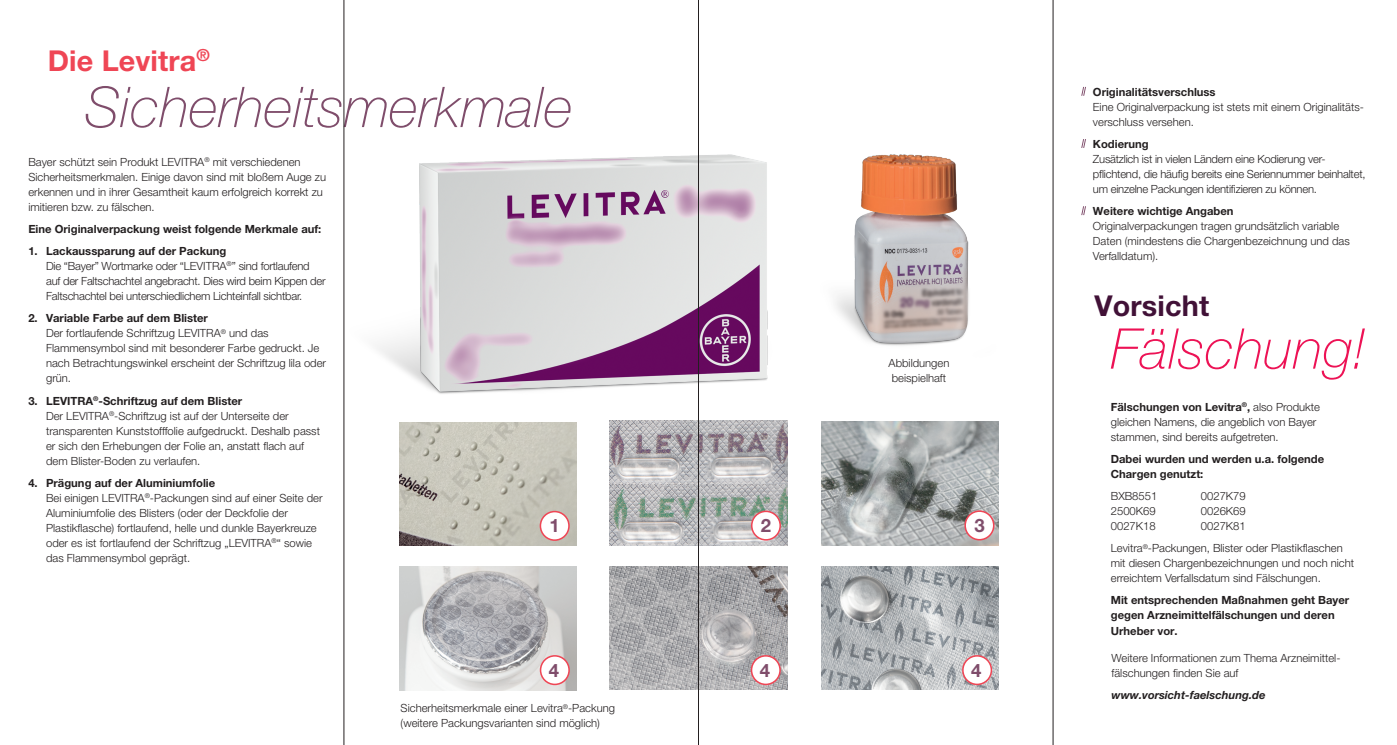
<style>
.page{position:relative;width:1397px;height:745px;background:#fff}
.page>*{position:absolute;margin:0;border:0;box-sizing:border-box;transform-origin:0 0}
.t1{font:italic 100 56.12px "Helvetica Neue LT Pro";letter-spacing:.005em;color:#7f4d6b}
.t2{font:italic 100 56.12px "Helvetica Neue LT Pro";letter-spacing:.005em;color:#ed1255}
.t3{font:700 28.75px "Helvetica Neue LT Pro";letter-spacing:.005em;color:#ef4655}
.t4{font:700 28.75px "Helvetica Neue LT Pro";letter-spacing:.005em;color:#411137}
.t5{font:700 18.5px "Helvetica Neue LT Pro";color:#7f4d6b}
.t6{font:700 18.38px "Helvetica Neue LT Pro";color:#7f4d6b}
.t7{font:300 11.25px/15px "Helvetica Neue LT Pro";color:#231f20}
.t8{font:300 11.25px/15px "Helvetica Neue LT Pro";letter-spacing:-.02em;color:#231f20}
.t9{font:700 11.25px/15px "Helvetica Neue LT Pro";color:#231f20}
.t10{font:italic 700 11.25px "Helvetica Neue LT Pro";color:#231f20}
.s1{font-weight:700}
</style>
<div class="page">
<img style="left:344px;top:83px;width:444px;height:397px">
<img style="left:399px;top:422px;width:177px;height:123px">
<img style="left:399px;top:566px;width:177px;height:123px">
<img style="left:821px;top:421px;width:177px;height:124px">
<img style="left:821px;top:566px;width:177px;height:123px">
<img style="left:610px;top:483px;width:177px;height:62px">
<svg style="left:610px;top:420px;width:177px;height:63px;background:#b5b1b5"></svg>
<img style="left:610px;top:566px;width:177px;height:123px">
<div style="left:751px;top:511px;width:29px;height:28px;background:#fff;border-radius:50%"></div>
<div style="left:750px;top:510px;width:30px;height:30px;border:2px solid #ef4655;border-radius:50%"></div>
<div style="left:962px;top:655px;width:29px;height:29px;background:#fff;border-radius:50%"></div>
<div style="left:961px;top:654px;width:31px;height:30px;border:2px solid #ef4655;border-radius:50%"></div>
<div style="left:751px;top:655px;width:29px;height:29px;background:#fff;border-radius:50%"></div>
<div style="left:750px;top:654px;width:30px;height:30px;border:2px solid #ef4655;border-radius:50%"></div>
<div style="left:540px;top:655px;width:29px;height:29px;background:#fff;border-radius:50%"></div>
<div style="left:539px;top:654px;width:30px;height:30px;border:2px solid #ef4655;border-radius:50%"></div>
<div style="left:965px;top:511px;width:28px;height:28px;background:#fff;border-radius:50%"></div>
<div style="left:964px;top:510px;width:30px;height:30px;border:2px solid #ef4655;border-radius:50%"></div>
<div style="left:540px;top:511px;width:29px;height:28px;background:#fff;border-radius:50%"></div>
<div style="left:539px;top:510px;width:30px;height:30px;border:2px solid #ef4655;border-radius:50%"></div>
<svg style="left:1081px;top:86px;width:5px;height:10px"></svg>
<svg style="left:1081px;top:139px;width:5px;height:9px"></svg>
<svg style="left:1081px;top:206px;width:5px;height:9px"></svg>
<img style="left:835px;top:154px;width:134px;height:192px">
<hr style="left:343px;top:0;width:1px;height:744px;background:#231f20">
<hr style="left:698px;top:0;width:1px;height:744px;background:#231f20">
<hr style="left:1052px;top:0;width:1px;height:744px;background:#231f20">
<h2 class="t3" style="left:48px;top:43px;width:163px">Die Levitra<sup>®</sup></h2>
<h1 class="t1" style="left:85px;top:75px;width:490px">Sicherheitsmerkmale</h1>
<p class="t7" style="left:28px;top:154px;width:299px">Bayer schützt sein Produkt LEVITRA<sup>®</sup> mit verschiedenen Sicherheitsmerkmalen. Einige davon sind mit bloßem Auge zu erkennen und in ihrer Gesamtheit kaum erfolgreich korrekt zu imitieren bzw. zu fälschen.</p>
<p class="t9" style="left:28px;top:221px;width:294px">Eine Originalverpackung weist folgende Merkmale auf:</p>
<p class="t8" style="left:46px;top:243px;width:281px;text-indent:-18px"><span class="s1">1. Lackaussparung auf der Packung<br></span>Die “Bayer” Wortmarke oder “LEVITRA<sup>®</sup>” sind fortlaufend auf der Faltschachtel angebracht. Dies wird beim Kippen der Faltschachtel bei unterschiedlichem Lichteinfall sichtbar.</p>
<p class="t7" style="left:46px;top:310px;width:281px;text-indent:-18px"><span class="s1">2. Variable Farbe auf dem Blister<br></span>Der fortlaufende Schriftzug LEVITRA<sup>®</sup> und das Flammensymbol sind mit besonderer Farbe gedruckt. Je nach Betrachtungswinkel erscheint der Schriftzug lila oder grün.</p>
<p class="t7" style="left:46px;top:392px;width:275px;text-indent:-18px"><span class="s1">3. LEVITRA</span><sup>®</sup><span class="s1">-Schriftzug auf dem Blister<br></span>Der LEVITRA<sup>®</sup>-Schriftzug ist auf der Unterseite der transparenten Kunststofffolie aufgedruckt. Deshalb passt er sich den Erhebungen der Folie an, anstatt flach auf dem Blister-Boden zu verlaufen.</p>
<p class="t7" style="left:46px;top:474px;width:278px;text-indent:-18px"><span class="s1">4. Prägung auf der Aluminiumfolie<br></span>Bei einigen LEVITRA<sup>®</sup>-Packungen sind auf einer Seite der Aluminiumfolie des Blisters (oder der Deckfolie der Plastikflasche) fortlaufend, helle und dunkle Bayerkreuze oder es ist fortlaufend der Schriftzug „LEVITRA<sup>®</sup>“ sowie das Flammensymbol geprägt.</p>
<p class="t7" style="left:888px;top:355px;width:62px">Abbildungen beispielhaft</p>
<h3 class="t5" style="left:549px;top:514px;width:12px">1</h3>
<h3 class="t5" style="left:974px;top:513px;width:12px">3</h3>
<h3 class="t6" style="left:760px;top:514px;width:12px">2</h3>
<h3 class="t5" style="left:549px;top:658px;width:12px">4</h3>
<h3 class="t5" style="left:759px;top:658px;width:12px">4</h3>
<h3 class="t5" style="left:971px;top:658px;width:12px">4</h3>
<p class="t7" style="left:400px;top:700px;width:216px">Sicherheitsmerkmale einer Levitra<sup>®</sup>-Packung (weitere Packungsvarianten sind möglich)</p>
<p class="t9" style="left:1092px;top:84px;width:124px">Originalitätsverschluss</p>
<p class="t7" style="left:1092px;top:99px;width:271px">Eine Originalverpackung ist stets mit einem Originalitäts&shy;verschluss versehen.</p>
<p class="t9" style="left:1092px;top:136px;width:57px">Kodierung</p>
<p class="t8" style="left:1092px;top:151px;width:274px">Zusätzlich ist in vielen Ländern eine Kodierung ver&shy;pflichtend, die häufig bereits eine Seriennummer beinhaltet, um einzelne Packungen identifizieren zu können.</p>
<p class="t9" style="left:1092px;top:203px;width:142px">Weitere wichtige Angaben</p>
<p class="t7" style="left:1092px;top:218px;width:258px">Originalverpackungen tragen grundsätzlich variable<br>Daten (mindestens die Chargenbezeichnung und das<br>Verfalldatum).</p>
<h2 class="t4" style="left:1094px;top:287px;width:116px">Vorsicht</h2>
<h1 class="t2" style="left:1110px;top:316px;width:255px">Fälschung!</h1>
<p class="t7" style="left:1110px;top:399px;width:211px"><span class="s1">Fälschungen von Levitra</span><sup>®</sup><span class="s1">,</span> also Produkte gleichen Namens, die angeblich von Bayer stammen, sind bereits aufgetreten.</p>
<p class="t9" style="left:1110px;top:451px;width:215px">Dabei wurden und werden u.a. folgende<br>Chargen genutzt:</p>
<p class="t7" style="left:1110px;top:488px;width:48px">BXB8551</p>
<p class="t7" style="left:1200px;top:488px;width:46px">0027K79</p>
<p class="t7" style="left:1110px;top:503px;width:46px">2500K69</p>
<p class="t7" style="left:1200px;top:503px;width:46px">0026K69</p>
<p class="t7" style="left:1110px;top:518px;width:46px">0027K18</p>
<p class="t7" style="left:1110px;top:514px;width:233px;line-height:22.1px;text-indent:90px">0027K81<br>Levitra<sup>®</sup>-Packungen, Blister oder Plastikflaschen</p>
<p class="t7" style="left:1110px;top:555px;width:245px">mit diesen Chargenbezeichnungen und noch nicht erreichtem Verfallsdatum sind Fälschungen.</p>
<p class="t9" style="left:1110px;top:592px;width:240px">Mit entsprechenden Maßnahmen geht Bayer gegen Arzneimittelfälschungen und deren<br>Urheber vor.</p>
<p class="t7" style="left:1111px;top:649px;width:229px">Weitere Informationen zum Thema Arzneimittel&shy;fälschungen finden Sie auf</p>
<p class="t10" style="left:1111px;top:687px;width:155px">www.vorsicht-faelschung.de</p>
</div>
